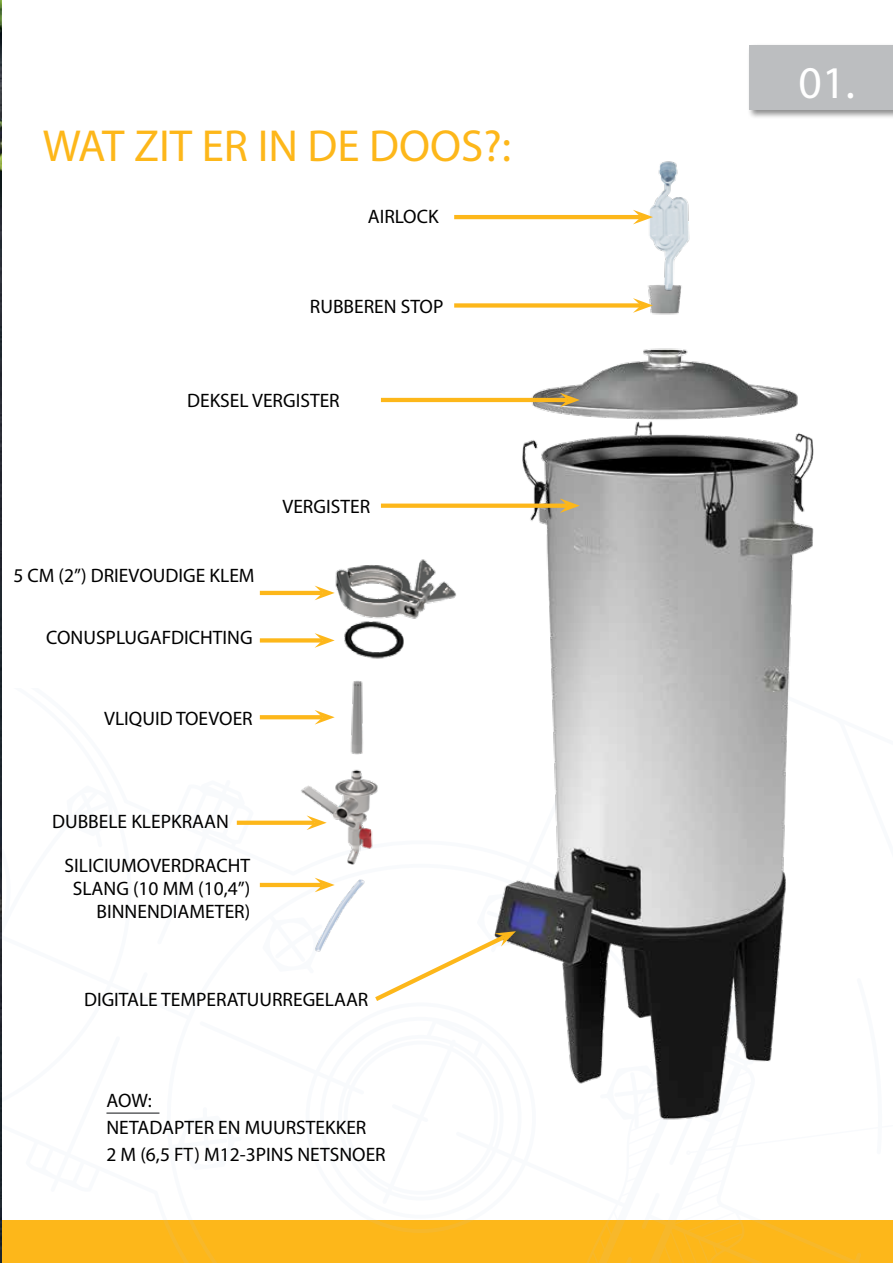
<style>
.page{position:relative;width:893px;height:1263px;background:#fff}
.page>*{position:absolute;margin:0;border:0;box-sizing:border-box;transform-origin:0 0}
.t1{font:45.6px "Myriad Pro";color:#fff}
.t2{font:45px "Myriad Pro";color:#fdb71a}
.t3{font:19.5px/27px "Myriad Pro";color:#000}
</style>
<div class="page">
<svg style="left:1px;top:689px;width:892px;height:574px"></svg>
<img style="left:402px;top:296px;width:491px;height:873px">
<img style="left:627px;top:161px;width:63px;height:135px">
<hr style="left:106px;top:1112px;width:53px;height:2px;background:#5f6062">
<svg style="left:370px;top:931px;width:146px;height:74px"></svg>
<hr style="left:381px;top:398px;width:187px;height:4px;background:#fdb71a">
<svg style="left:560px;top:393px;width:20px;height:14px"></svg>
<div style="left:454px;top:303px;width:187px;height:5px;background:#fdb71a"></div>
<svg style="left:633px;top:298px;width:20px;height:15px"></svg>
<hr style="left:454px;top:215px;width:187px;height:4px;background:#fdb71a">
<svg style="left:633px;top:210px;width:20px;height:14px"></svg>
<svg style="left:381px;top:504px;width:179px;height:4px"></svg>
<svg style="left:560px;top:498px;width:20px;height:15px"></svg>
<img style="left:0;top:0;width:1px;height:1263px">
<div style="left:747px;top:43px;width:146px;height:76px;background:#000;opacity:.45"></div>
<div style="left:750px;top:46px;width:143px;height:64px;background:#bcbec0"></div>
<img style="left:311px;top:527px;width:174px;height:133px">
<hr style="left:260px;top:591px;width:62px;height:4px;background:#fdb71a">
<svg style="left:315px;top:586px;width:20px;height:14px"></svg>
<svg style="left:260px;top:638px;width:55px;height:4px"></svg>
<svg style="left:315px;top:633px;width:20px;height:15px"></svg>
<svg style="left:260px;top:715px;width:38px;height:4px"></svg>
<svg style="left:237px;top:821px;width:61px;height:4px"></svg>
<hr style="left:260px;top:883px;width:62px;height:4px;background:#fdb71a">
<img style="left:298px;top:681px;width:95px;height:199px">
<img style="left:312px;top:878px;width:56px;height:75px">
<h2 class="t2" style="left:43px;top:118px;width:470px">WAT ZIT ER IN DE DOOS?:</h2>
<p class="t3" style="left:368px;top:203px;width:72px">AIRLOCK</p>
<p class="t3" style="left:310px;top:292px;width:135px">RUBBEREN STOP</p>
<p class="t3" style="left:187px;top:387px;width:154px">DEKSEL VERGISTER</p>
<p class="t3" style="left:13px;top:561px;width:243px">5 CM (2”) DRIEVOUDIGE KLEM</p>
<p class="t3" style="left:46px;top:623px;width:208px">CONUSPLUGAFDICHTING</p>
<p class="t3" style="left:104px;top:704px;width:150px">VLIQUID TOEVOER</p>
<p class="t3" style="left:282px;top:493px;width:89px">VERGISTER</p>
<p class="t3" style="left:52px;top:807px;width:178px">DUBBELE KLEPKRAAN</p>
<p class="t3" style="left:65px;top:853px;width:187px;line-height:23.4px;text-align:right">SILICIUMOVERDRACHT<br>SLANG (10 MM (10,4”)<br>BINNENDIAMETER)</p>
<p class="t3" style="left:84px;top:985px;width:286px">DIGITALE TEMPERATUURREGELAAR</p>
<p class="t3" style="left:106px;top:1087px;width:281px">AOW:<br>NETADAPTER EN MUURSTEKKER<br>2 M (6,5 FT) M12-3PINS NETSNOER</p>
<h1 class="t1" style="left:799px;top:54px;width:58px">01.</h1>
</div>
